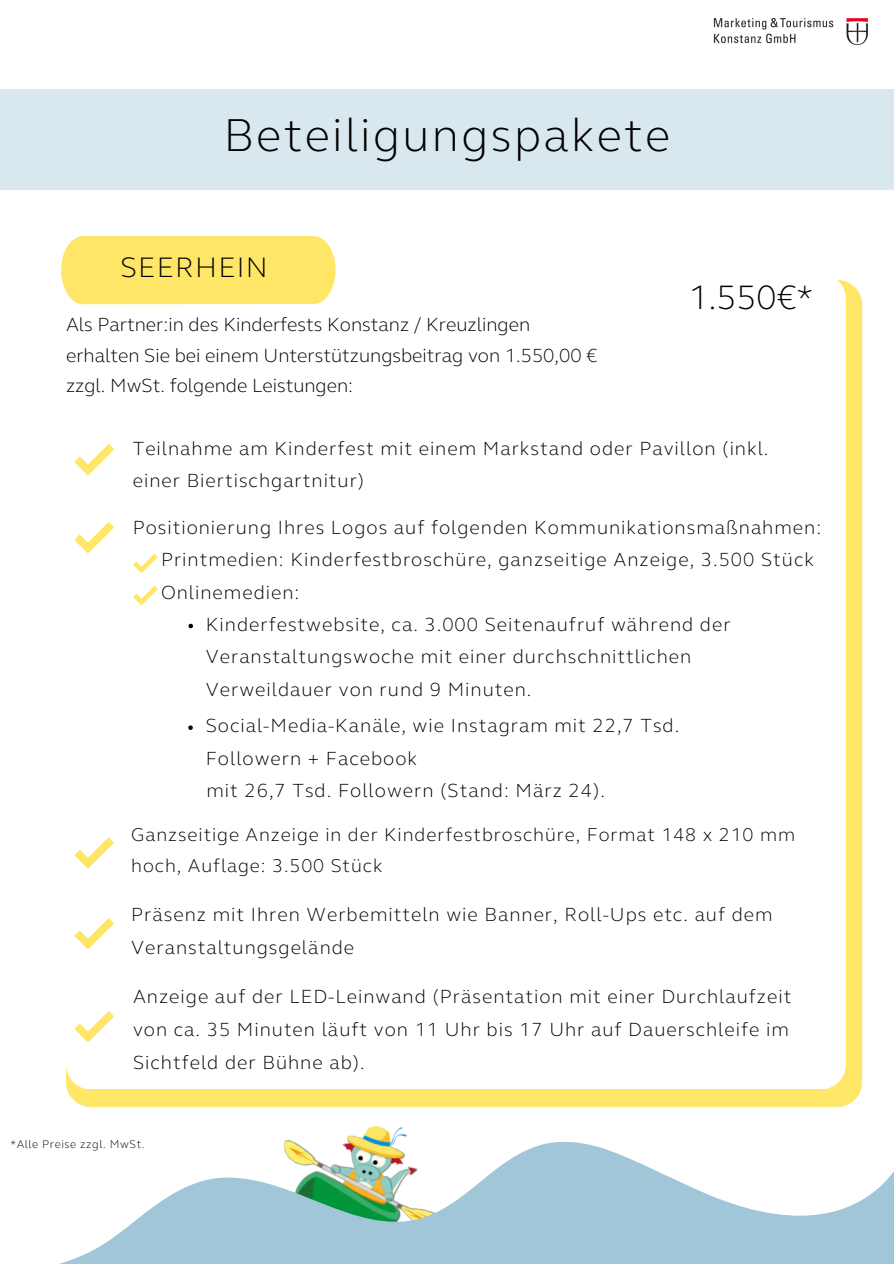
<style>
.page{position:relative;width:894px;height:1264px;background:#fff}
.page>*{position:absolute;margin:0;border:0;box-sizing:border-box;transform-origin:0 0}
.t1{font:300 60.9px "FS Elliot Pro";letter-spacing:.05em;color:#000}
.t2{font:300 47.4px "FS Elliot Pro";letter-spacing:.05em;color:#000}
.t3{font:300 34.65px "FS Elliot Pro";color:#000}
.t4{font:300 28.8px "FS Elliot Pro";letter-spacing:.045em;color:#000}
.t5{font:300 19.5px/32.7px "FS Elliot Pro";letter-spacing:.05em;color:#000}
.t6{font:300 19.5px/30.3px "FS Elliot Pro";color:#000}
.t7{font:300 19.05px/31.5px "FS Elliot Pro";letter-spacing:.05em;color:#000}
.t8{font:300 11.55px "FS Elliot Pro";letter-spacing:.05em;color:#000}
</style>
<div class="page">
<div style="left:66px;top:280px;width:795px;height:826px;background:#ffe666;border-radius:25px"></div>
<div style="left:66px;top:274px;width:779px;height:814px;background:#fff;border-radius:25px"></div>
<div style="left:61px;top:236px;width:274px;height:68px;background:#ffe666"></div>
<svg style="left:74px;top:444px;width:40px;height:31px"></svg>
<svg style="left:74px;top:522px;width:40px;height:31px"></svg>
<svg style="left:188px;top:623px;width:5px;height:5px"></svg>
<svg style="left:133px;top:586px;width:25px;height:19px"></svg>
<svg style="left:133px;top:553px;width:25px;height:20px"></svg>
<svg style="left:188px;top:725px;width:5px;height:5px"></svg>
<svg style="left:74px;top:918px;width:40px;height:31px"></svg>
<img style="left:348px;top:1125px;width:59px;height:11px">
<svg style="left:62px;top:1136px;width:831px;height:127px;fill:#a0c6d8"></svg>
<div style="left:0;top:89px;width:893px;height:100px;background:#d9e8ef"></div>
<svg style="left:74px;top:1011px;width:40px;height:31px"></svg>
<svg style="left:74px;top:837px;width:40px;height:31px"></svg>
<img style="left:713px;top:18px;width:156px;height:27px">
<p class="t1" style="left:95px;top:94px;width:704px">BETEILIGUNGSPAKETE</p>
<p class="t2" style="left:223px;top:99px;width:448px">Beteiligungspakete</p>
<h5 class="t2" style="left:223px;top:116px;width:448px">Beteiligungspakete</h5>
<p class="t4" style="left:120px;top:255px;width:149px">SEERHEIN</p>
<h4 class="t6" style="left:66px;top:311px;width:533px">Als Partner:in des Kinderfests Konstanz / Kreuzlingen erhalten Sie bei einem Unterstützungsbeitrag von 1.550,00 € zzgl. MwSt. folgende Leistungen:</h4>
<p class="t3" style="left:688px;top:283px;width:126px">1.550€*</p>
<h3 class="t5" style="left:133px;top:433px;width:637px">Teilnahme am Kinderfest mit einem Markstand oder Pavillon (inkl. einer Biertischgartnitur)</h3>
<h5 class="t5" style="left:161px;top:512px;width:661px;text-indent:-28px">Positionierung Ihres Logos auf folgenden Kommunikationsmaßnahmen:<br>Printmedien: Kinderfestbroschüre, ganzseitige Anzeige, 3.500 Stück<br>Onlinemedien:</h5>
<p class="t5" style="left:206px;top:609px;width:526px">Kinderfestwebsite, ca. 3.000 Seitenaufruf während der<br>Veranstaltungswoche mit einer durchschnittlichen<br>Verweildauer von rund 9 Minuten.</p>
<p class="t5" style="left:206px;top:711px;width:475px">Social-Media-Kanäle, wie Instagram mit 22,7 Tsd.<br>Followern + Facebook</p>
<h5 class="t5" style="left:206px;top:776px;width:400px">mit 26,7 Tsd. Followern (Stand: März 24).</h5>
<p class="t7" style="left:131px;top:820px;width:665px">Ganzseitige Anzeige in der Kinderfestbroschüre, Format 148 x 210 mm hoch, Auflage: 3.500 Stück</p>
<h5 class="t5" style="left:131px;top:900px;width:642px">Präsenz mit Ihren Werbemitteln wie Banner, Roll-Ups etc. auf dem<br>Veranstaltungsgelände</h5>
<h5 class="t5" style="left:133px;top:982px;width:659px">Anzeige auf der LED-Leinwand (Präsentation mit einer Durchlaufzeit von ca. 35 Minuten läuft von 11 Uhr bis 17 Uhr auf Dauerschleife im<br>Sichtfeld der Bühne ab).</h5>
<p class="t8" style="left:11px;top:1139px;width:135px">*Alle Preise zzgl. MwSt.</p>
</div>
